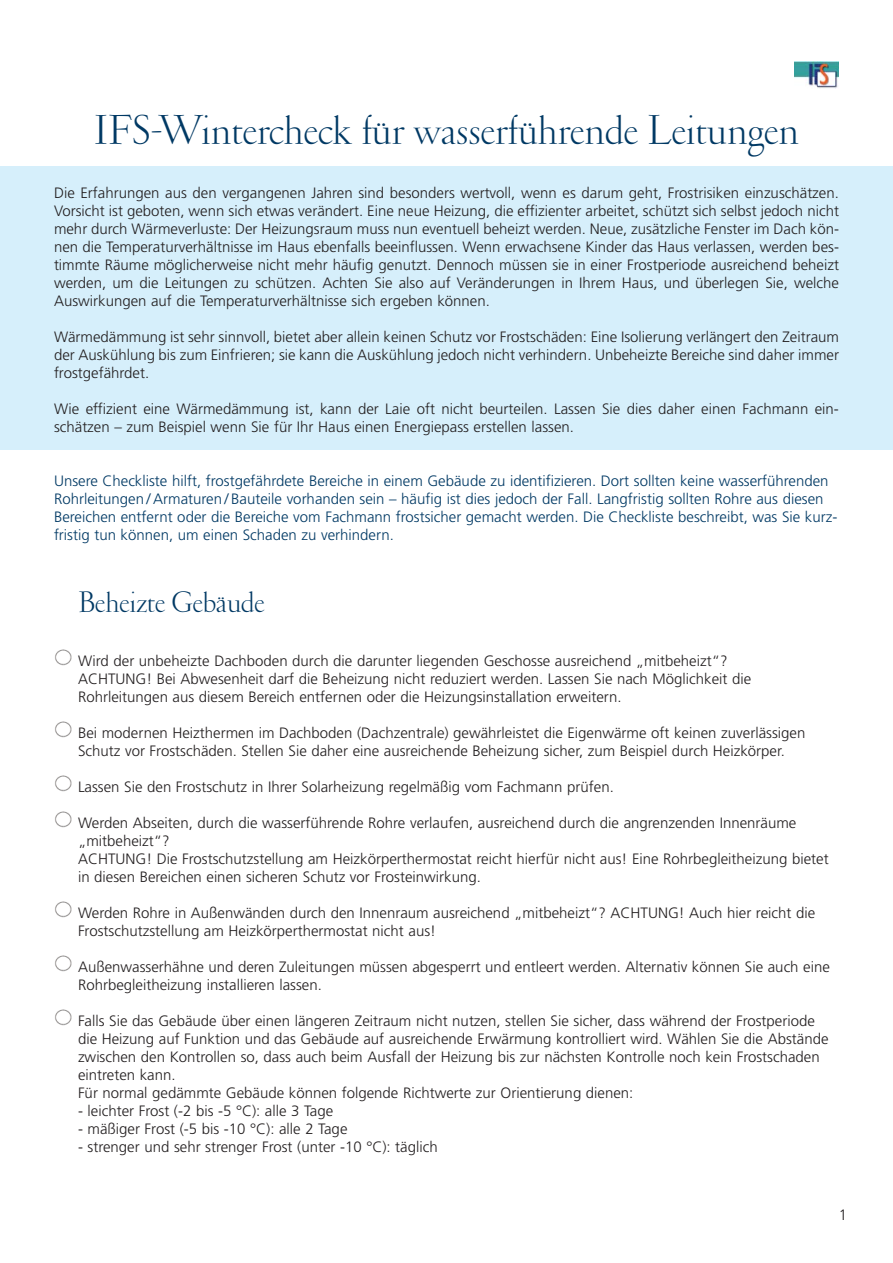
<style>
.page{position:relative;width:893px;height:1263px;background:#fff}
.page>*{position:absolute;margin:0;border:0;box-sizing:border-box;transform-origin:0 0}
.t1{font:300 42.3px "Garamond";color:#003964}
.t2{font:300 30px "Garamond";color:#003964}
.t3{font:300 15px/18px "Frutiger";color:#231f20}
.t4{font:300 15px/18px "Frutiger";color:#003964}
</style>
<div class="page">
<div style="left:0;top:166px;width:893px;height:284px;background:#d6effb"></div>
<img style="left:794px;top:62px;width:45px;height:26px">
<img style="left:55px;top:1009px;width:16px;height:16px">
<img style="left:55px;top:955px;width:16px;height:16px">
<img style="left:55px;top:901px;width:16px;height:16px">
<img style="left:55px;top:811px;width:16px;height:16px">
<img style="left:55px;top:721px;width:16px;height:16px">
<img style="left:55px;top:775px;width:16px;height:16px">
<img style="left:55px;top:649px;width:16px;height:16px">
<p class="t1" style="left:94px;top:114px;width:706px">IFS-Wintercheck für wasserführende Leitungen</p>
<p class="t3" style="left:54px;top:185px;width:786px;text-align:justify">Die Erfahrungen aus den vergangenen Jahren sind besonders wertvoll, wenn es darum geht, Frostrisiken einzuschätzen.<br>Vorsicht ist geboten, wenn sich etwas verändert. Eine neue Heizung, die effizienter arbeitet, schützt sich selbst jedoch nicht mehr durch Wärmeverluste: Der Heizungsraum muss nun eventuell beheizt werden. Neue, zusätzliche Fenster im Dach kön&shy;nen die Temperaturverhältnisse im Haus ebenfalls beeinflussen. Wenn erwachsene Kinder das Haus verlassen, werden bes&shy;timmte Räume möglicherweise nicht mehr häufig genutzt. Dennoch müssen sie in einer Frostperiode ausreichend beheizt werden, um die Leitungen zu schützen. Achten Sie also auf Veränderungen in Ihrem Haus, und überlegen Sie, welche Auswirkungen auf die Temperaturverhältnisse sich ergeben können.</p>
<p class="t3" style="left:54px;top:329px;width:786px;text-align:justify">Wärmedämmung ist sehr sinnvoll, bietet aber allein keinen Schutz vor Frostschäden: Eine Isolierung verlängert den Zeitraum der Auskühlung bis zum Einfrieren; sie kann die Auskühlung jedoch nicht verhindern. Unbeheizte Bereiche sind daher immer frostgefährdet.</p>
<p class="t3" style="left:54px;top:401px;width:786px">Wie effizient eine Wärmedämmung ist, kann der Laie oft nicht beurteilen. Lassen Sie dies daher einen Fachmann ein&shy;schätzen – zum Beispiel wenn Sie für Ihr Haus einen Energiepass erstellen lassen.</p>
<p class="t4" style="left:54px;top:473px;width:785px">Unsere Checkliste hilft, frostgefährdete Bereiche in einem Gebäude zu identifizieren. Dort sollten keine wasserführenden Rohrleitungen / Armaturen / Bauteile vorhanden sein – häufig ist dies jedoch der Fall. Langfristig sollten Rohre aus diesen Bereichen entfernt oder die Bereiche vom Fachmann frostsicher gemacht werden. Die Checkliste beschreibt, was Sie kurz&shy;fristig tun können, um einen Schaden zu verhindern.</p>
<p class="t2" style="left:78px;top:591px;width:188px">Beheizte Gebäude</p>
<p class="t3" style="left:78px;top:653px;width:675px">Wird der unbeheizte Dachboden durch die darunter liegenden Geschosse ausreichend „mitbeheizt“?<br>ACHTUNG! Bei Abwesenheit darf die Beheizung nicht reduziert werden. Lassen Sie nach Möglichkeit die<br>Rohrleitungen aus diesem Bereich entfernen oder die Heizungsinstallation erweitern.</p>
<p class="t3" style="left:78px;top:725px;width:729px">Bei modernen Heizthermen im Dachboden (Dachzentrale) gewährleistet die Eigenwärme oft keinen zuverlässigen<br>Schutz vor Frostschäden. Stellen Sie daher eine ausreichende Beheizung sicher, zum Beispiel durch Heizkörper.</p>
<p class="t3" style="left:78px;top:779px;width:537px">Lassen Sie den Frostschutz in Ihrer Solarheizung regelmäßig vom Fachmann prüfen.</p>
<p class="t3" style="left:78px;top:815px;width:752px">Werden Abseiten, durch die wasserführende Rohre verlaufen, ausreichend durch die angrenzenden Innenräume „mitbeheizt“?<br>ACHTUNG! Die Frostschutzstellung am Heizkörperthermostat reicht hierfür nicht aus! Eine Rohrbegleitheizung bietet in diesen Bereichen einen sicheren Schutz vor Frosteinwirkung.</p>
<p class="t3" style="left:78px;top:905px;width:739px">Werden Rohre in Außenwänden durch den Innenraum ausreichend „mitbeheizt“? ACHTUNG! Auch hier reicht die<br>Frostschutzstellung am Heizkörperthermostat nicht aus!</p>
<p class="t3" style="left:78px;top:959px;width:753px">Außenwasserhähne und deren Zuleitungen müssen abgesperrt und entleert werden. Alternativ können Sie auch eine<br>Rohrbegleitheizung installieren lassen.</p>
<p class="t3" style="left:78px;top:1013px;width:752px">Falls Sie das Gebäude über einen längeren Zeitraum nicht nutzen, stellen Sie sicher, dass während der Frostperiode die Heizung auf Funktion und das Gebäude auf ausreichende Erwärmung kontrolliert wird. Wählen Sie die Abstände zwischen den Kontrollen so, dass auch beim Ausfall der Heizung bis zur nächsten Kontrolle noch kein Frostschaden eintreten kann.<br>Für normal gedämmte Gebäude können folgende Richtwerte zur Orientierung dienen:</p>
<p class="t3" style="left:78px;top:1103px;width:257px">- leichter Frost (-2 bis -5 °C): alle 3 Tage</p>
<p class="t3" style="left:78px;top:1121px;width:271px">- mäßiger Frost (-5 bis -10 °C): alle 2 Tage</p>
<p class="t3" style="left:78px;top:1139px;width:361px">- strenger und sehr strenger Frost (unter -10 °C): täglich</p>
<p class="t3" style="left:839px;top:1207px;width:10px">1</p>
</div>
